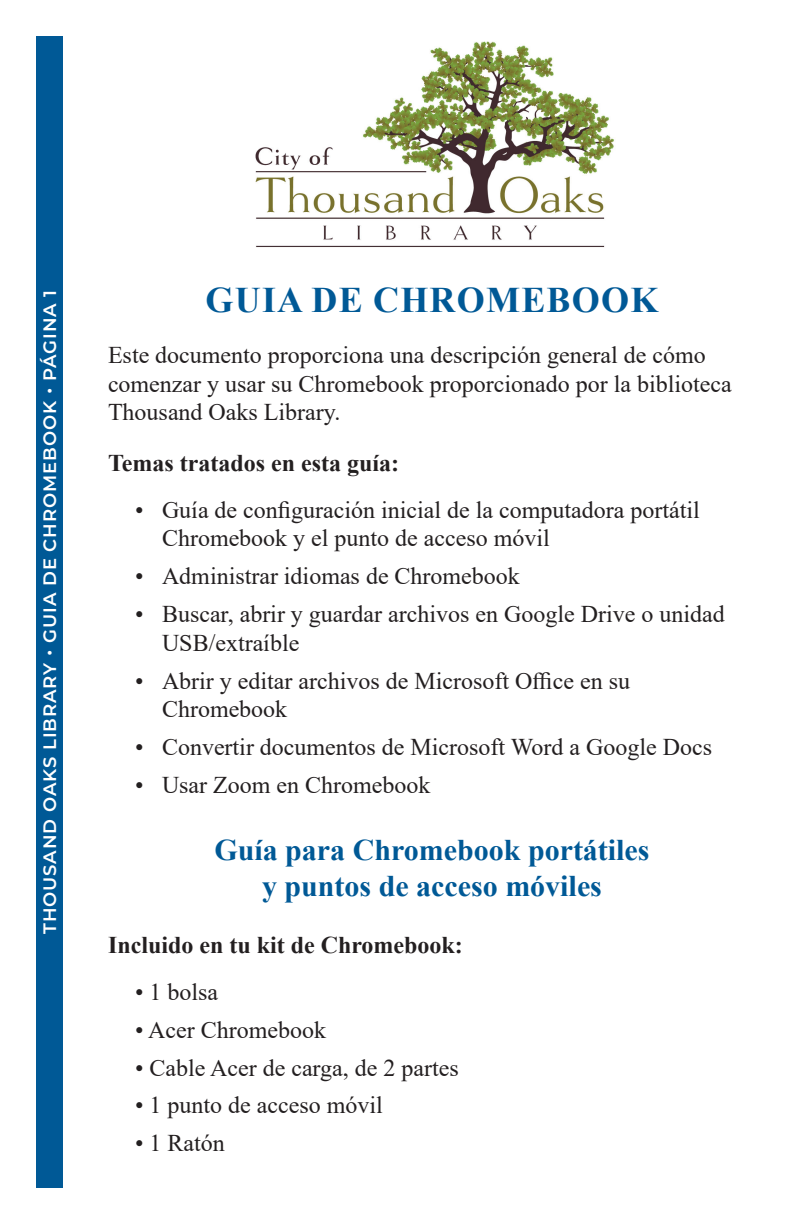
<style>
.page{position:relative;width:792px;height:1224px;background:#fff}
.page>*{position:absolute;margin:0;border:0;box-sizing:border-box;transform-origin:0 0}
.t1{font:700 36px "Times New Roman";letter-spacing:.035em;color:#005996}
.t2{font:700 30px/36px "Times New Roman";color:#005996;text-align:center}
.t3{font:24px/28.8px "Times New Roman";color:#231f20}
.t4{font:700 24px "Times New Roman";color:#231f20}
.t5{font:600 18px "Montserrat";letter-spacing:.05em;color:#fff}
</style>
<div class="page">
<div style="left:36px;top:36px;width:27px;height:1152px;background:#005996"></div>
<img style="left:255px;top:42px;width:359px;height:206px">
<p class="t5" style="left:37px;top:934px;width:646px;rotate:-90deg">THOUSAND OAKS LIBRARY • GUIA DE CHROMEBOOK • PÁGINA 1</p>
<p class="t1" style="left:205px;top:274px;width:454px">GUIA DE CHROMEBOOK</p>
<p class="t3" style="left:108px;top:340px;width:625px">Este documento proporciona una descripción general de cómo comenzar y usar su Chromebook proporcionado por la biblioteca<br>Thousand Oaks Library.</p>
<p class="t4" style="left:108px;top:445px;width:293px">Temas tratados en esta guía:</p>
<p class="t3" style="left:162px;top:494px;width:539px;text-indent:-27px">• Guía de configuración inicial de la computadora portátil<br>Chromebook y el punto de acceso móvil</p>
<p class="t3" style="left:135px;top:561px;width:386px">• Administrar idiomas de Chromebook</p>
<p class="t3" style="left:162px;top:599px;width:564px;text-indent:-27px">• Buscar, abrir y guardar archivos en Google Drive o unidad<br>USB/extraíble</p>
<p class="t3" style="left:162px;top:665px;width:470px;text-indent:-27px">• Abrir y editar archivos de Microsoft Office en su<br>Chromebook</p>
<p class="t3" style="left:135px;top:732px;width:579px">• Convertir documentos de Microsoft Word a Google Docs</p>
<p class="t3" style="left:135px;top:770px;width:297px">• Usar Zoom en Chromebook</p>
<p class="t2" style="left:214px;top:831px;width:437px">Guía para Chromebook portátiles y puntos de acceso móviles</p>
<p class="t4" style="left:108px;top:928px;width:356px">Incluido en tu kit de Chromebook:</p>
<p class="t3" style="left:135px;top:977px;width:85px">• 1 bolsa</p>
<p class="t3" style="left:135px;top:1015px;width:193px">• Acer Chromebook</p>
<p class="t3" style="left:135px;top:1052px;width:325px">• Cable Acer de carga, de 2 partes</p>
<p class="t3" style="left:135px;top:1090px;width:249px">• 1 punto de acceso móvil</p>
<p class="t3" style="left:135px;top:1128px;width:91px">• 1 Ratón</p>
</div>
